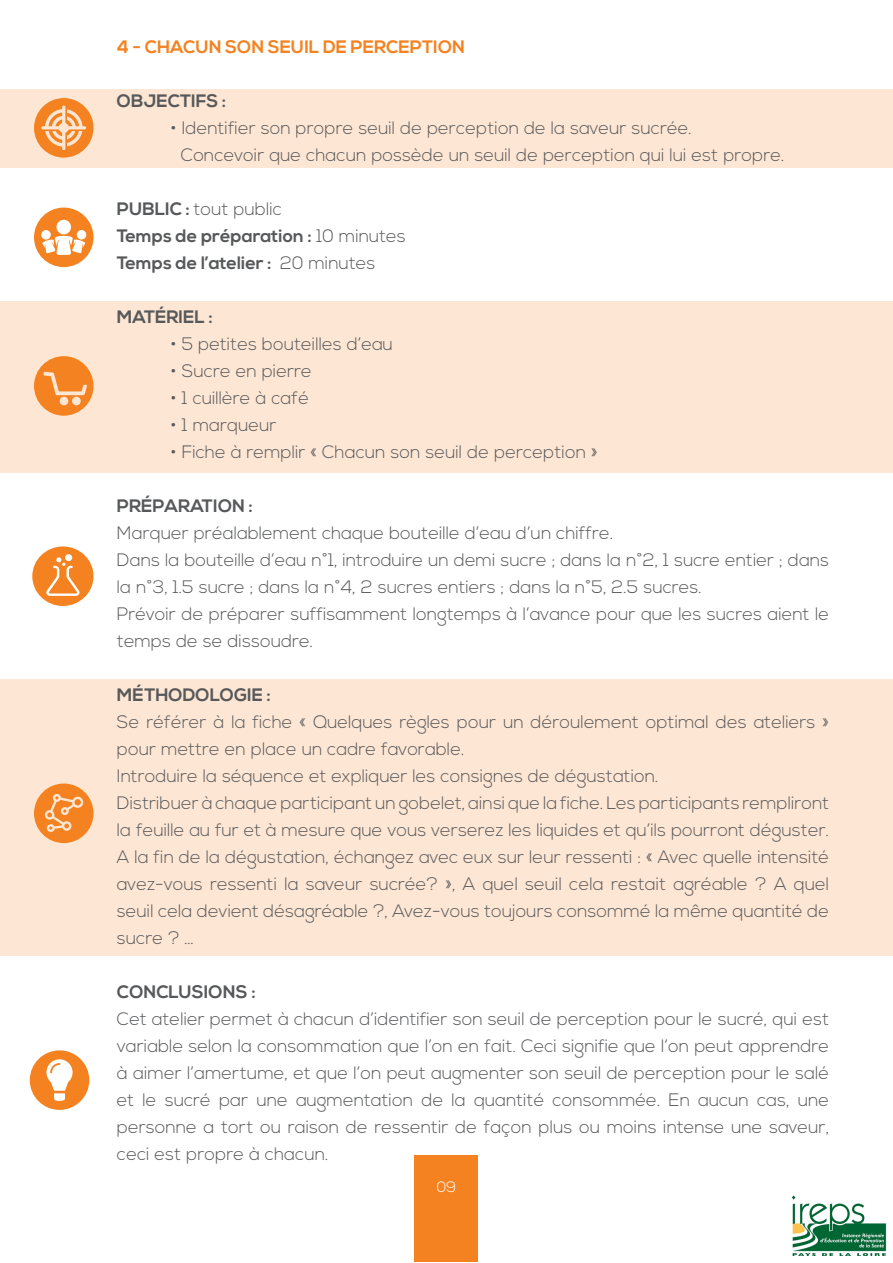
<style>
.page{position:relative;width:893px;height:1263px;background:#fff}
.page>*{position:absolute;margin:0;border:0;box-sizing:border-box;transform-origin:0 0}
.t1{font:300 18px/27px "Nexa";color:#57585a}
.t2{font:700 18px "Nexa";color:#57585a}
.t3{font:700 18px "Nexa";color:#f58220}
.t4{font:300 15px "Nexa";color:#fff}
.s1{font-weight:700}
.s2{font-weight:300}
</style>
<div class="page">
<div style="left:0;top:89px;width:893px;height:79px;background:#fde6d3"></div>
<div style="left:0;top:301px;width:893px;height:172px;background:#fde6d3"></div>
<div style="left:0;top:679px;width:893px;height:277px;background:#fde6d3"></div>
<div style="left:415px;top:1155px;width:63px;height:107px;background:#f58220"></div>
<svg style="left:34px;top:208px;width:60px;height:59px"></svg>
<svg style="left:34px;top:356px;width:60px;height:60px"></svg>
<svg style="left:34px;top:783px;width:60px;height:60px"></svg>
<svg style="left:34px;top:98px;width:60px;height:60px"></svg>
<svg style="left:30px;top:1050px;width:59px;height:60px"></svg>
<svg style="left:32px;top:546px;width:62px;height:60px"></svg>
<img style="left:791px;top:1195px;width:96px;height:60px">
<p class="t3" style="left:117px;top:36px;width:350px">4 - CHACUN SON SEUIL DE PERCEPTION</p>
<p class="t2" style="left:117px;top:90px;width:111px">OBJECTIFS :</p>
<p class="t1" style="left:171px;top:115px;width:522px">• Identifier son propre seuil de perception de la saveur sucrée.</p>
<p class="t1" style="left:181px;top:142px;width:605px">Concevoir que chacun possède un seuil de perception qui lui est propre.</p>
<p class="t1" style="left:117px;top:196px;width:166px"><span class="s1">PUBLIC :</span> tout public</p>
<p class="t2" style="left:117px;top:225px;width:291px">Temps de préparation : <span class="s2">10 minutes</span></p>
<p class="t2" style="left:117px;top:252px;width:260px">Temps de l’atelier : <span class="s2">20 minutes</span></p>
<p class="t2" style="left:117px;top:306px;width:97px">MATÉRIEL :</p>
<p class="t1" style="left:171px;top:331px;width:223px">• 5 petites bouteilles d’eau</p>
<p class="t1" style="left:171px;top:358px;width:142px">• Sucre en pierre</p>
<p class="t1" style="left:171px;top:385px;width:140px">• 1 cuillère à café</p>
<p class="t1" style="left:171px;top:412px;width:107px">• 1 marqueur</p>
<p class="t1" style="left:171px;top:439px;width:428px">• Fiche à remplir « Chacun son seuil de perception »</p>
<p class="t2" style="left:117px;top:495px;width:137px">PRÉPARATION :</p>
<p class="t1" style="left:117px;top:520px;width:498px">Marquer préalablement chaque bouteille d’eau d’un chiffre.</p>
<p class="t1" style="left:117px;top:547px;width:714px">Dans la bouteille d’eau n°1, introduire un demi sucre ; dans la n°2, 1 sucre entier ; dans la n°3, 1.5 sucre ; dans la n°4, 2 sucres entiers ; dans la n°5, 2.5 sucres.</p>
<p class="t1" style="left:117px;top:601px;width:714px">Prévoir de préparer suffisamment longtemps à l’avance pour que les sucres aient le temps de se dissoudre.</p>
<p class="t2" style="left:117px;top:684px;width:155px">MÉTHODOLOGIE :</p>
<p class="t1" style="left:117px;top:709px;width:714px">Se référer à la fiche « Quelques règles pour un déroulement optimal des ateliers » pour mettre en place un cadre favorable.</p>
<p class="t1" style="left:117px;top:763px;width:543px">Introduire la séquence et expliquer les consignes de dégustation.</p>
<p class="t1" style="left:117px;top:790px;width:714px">Distribuer à chaque participant un gobelet, ainsi que la fiche. Les participants rempliront la feuille au fur et à mesure que vous verserez les liquides et qu’ils pourront déguster.</p>
<p class="t1" style="left:117px;top:844px;width:714px;text-align:justify">A la fin de la dégustation, échangez avec eux sur leur ressenti : « Avec quelle intensité avez-vous ressenti la saveur sucrée? », A quel seuil cela restait agréable ? A quel seuil cela devient désagréable ?, Avez-vous toujours consommé la même quantité de sucre ? …</p>
<p class="t2" style="left:117px;top:981px;width:140px">CONCLUSIONS :</p>
<p class="t1" style="left:117px;top:1006px;width:714px;text-align:justify">Cet atelier permet à chacun d’identifier son seuil de perception pour le sucré, qui est variable selon la consommation que l’on en fait. Ceci signifie que l’on peut apprendre à aimer l’amertume, et que l’on peut augmenter son seuil de perception pour le salé et le sucré par une augmentation de la quantité consommée. En aucun cas, une personne a tort ou raison de ressentir de façon plus ou moins intense une saveur, ceci est propre à chacun.</p>
<p class="t4" style="left:437px;top:1178px;width:21px">09</p>
</div>
